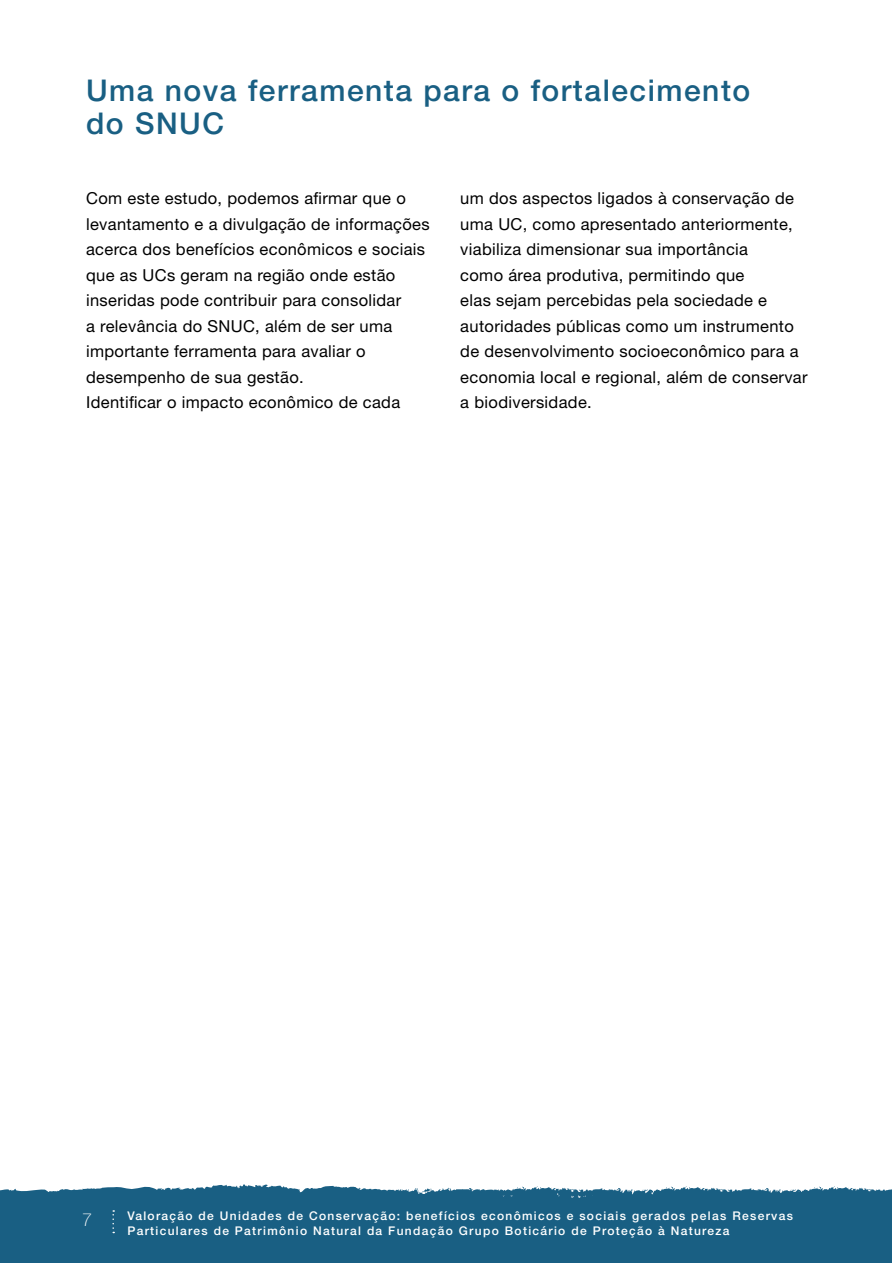
<style>
.page{position:relative;width:893px;height:1263px;background:#fff}
.page>*{position:absolute;margin:0;border:0;box-sizing:border-box;transform-origin:0 0}
.t1{font:500 30px/33px "Helvetica Neue LT Std";letter-spacing:.05em;color:#195f83}
.t2{font:100 18px "Helvetica Neue LT Std";color:#fff}
.t3{font:16.5px/25.5px "Helvetica Neue LT Std";letter-spacing:.02em;color:#000}
.t4{font:500 12px/14.4px "Helvetica Neue LT Std";letter-spacing:.11em;color:#fff}
</style>
<div class="page">
<svg style="left:0;top:1184px;width:892px;height:79px;background:#27698a"></svg>
<svg style="left:112px;top:1210px;width:2px;height:23px"></svg>
<h1 class="t1" style="left:86px;top:74px;width:666px">Uma nova ferramenta para o fortalecimento do SNUC</h1>
<p class="t3" style="left:86px;top:186px;width:345px">Com este estudo, podemos afirmar que o levantamento e a divulgação de informações acerca dos benefícios econômicos e sociais que as UCs geram na região onde estão inseridas pode contribuir para consolidar<br>a relevância do SNUC, além de ser uma importante ferramenta para avaliar o desempenho de sua gestão.<br>Identificar o impacto econômico de cada</p>
<p class="t3" style="left:460px;top:185px;width:349px">um dos aspectos ligados à conservação de uma UC, como apresentado anteriormente, viabiliza dimensionar sua importância<br>como área produtiva, permitindo que<br>elas sejam percebidas pela sociedade e autoridades públicas como um instrumento de desenvolvimento socioeconômico para a economia local e regional, além de conservar a biodiversidade.</p>
<p class="t2" style="left:82px;top:1209px;width:12px">7</p>
<p class="t4" style="left:127px;top:1208px;width:667px">Valoração de Unidades de Conservação: benefícios econômicos e sociais gerados pelas Reservas<br>Particulares de Patrimônio Natural da Fundação Grupo Boticário de Proteção à Natureza</p>
</div>
